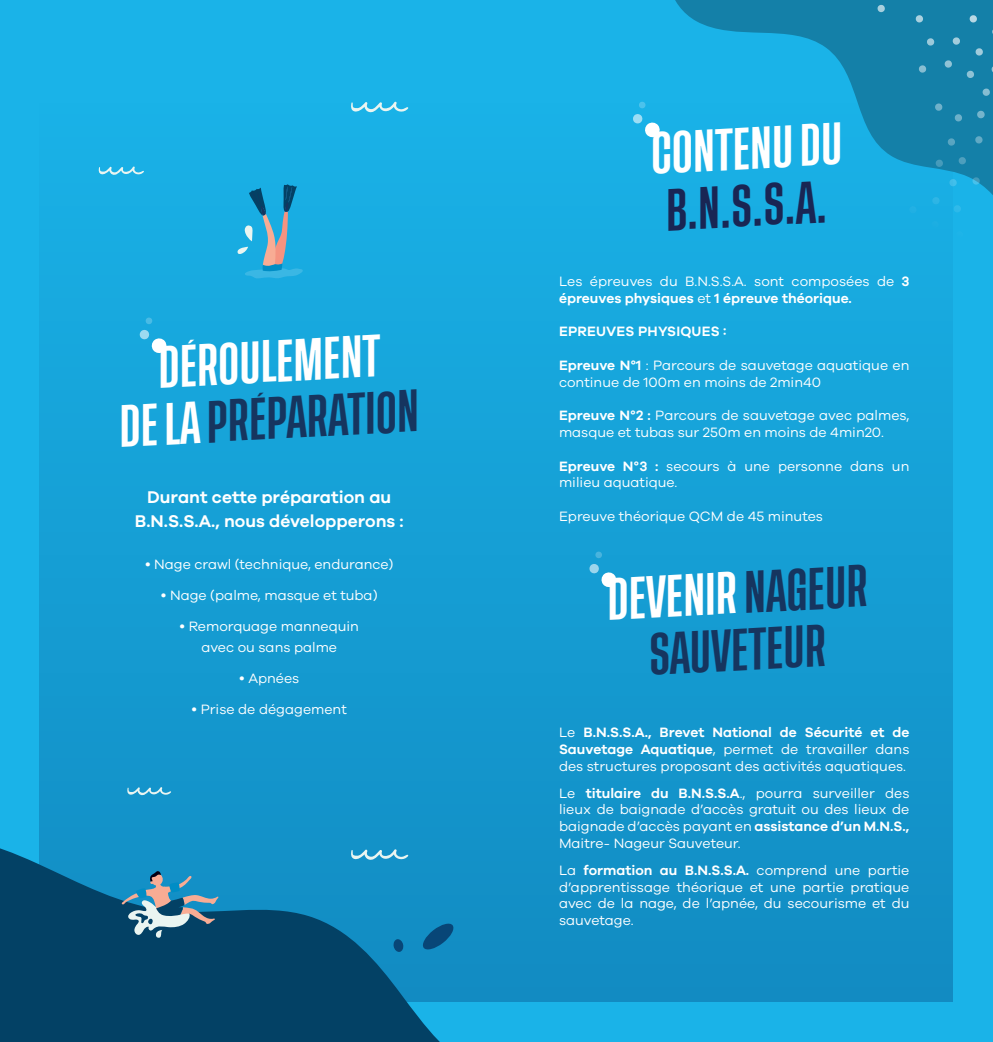
<style>
.page{position:relative;width:993px;height:1042px;background:#fff}
.page>*{position:absolute;margin:0;border:0;box-sizing:border-box;transform-origin:0 0}
.t1{font:500 44.45px/57.2px "Tusker Grotesk 4500";color:#16355f;text-align:center}
.t2{font:500 44.45px/57.2px "Tusker Grotesk 4500";color:#192654}
.t3{font:500 44.45px "Tusker Grotesk 4500";color:#fff}
.t4{font:600 17.5px/24.5px "Galano Grotesque";color:#fff;text-align:center}
.t5{font:14px/16.8px "Galano Grotesque";color:#fff}
.t6{font:600 14px "Galano Grotesque";letter-spacing:.01em;color:#fff}
.s1{color:#fff}
.s2{font-weight:600}
</style>
<div class="page">
<div style="left:0;top:0;width:992px;height:1042px;background:#1ab3e8"></div>
<div style="left:40px;top:41px;width:912px;height:961px;background:linear-gradient(to bottom,#1ab5ea,#128bc2)"></div>
<svg style="left:0;top:827px;width:553px;height:215px;background:#0b6c9a"></svg>
<svg style="left:658px;top:0;width:218px;height:283px"></svg>
<svg style="left:876px;top:0;width:116px;height:319px"></svg>
<svg style="left:122px;top:871px;width:96px;height:67px;background:#4b87a4"></svg>
<svg style="left:350px;top:848px;width:58px;height:13px"></svg>
<svg style="left:127px;top:786px;width:44px;height:10px"></svg>
<svg style="left:98px;top:166px;width:46px;height:10px"></svg>
<svg style="left:350px;top:101px;width:58px;height:13px"></svg>
<svg style="left:237px;top:184px;width:66px;height:96px"></svg>
<svg style="left:139px;top:317px;width:28px;height:37px"></svg>
<svg style="left:632px;top:101px;width:28px;height:37px"></svg>
<svg style="left:588px;top:551px;width:29px;height:37px"></svg>
<svg style="left:393px;top:938px;width:10px;height:14px"></svg>
<svg style="left:421px;top:922px;width:34px;height:29px"></svg>
<p class="t3" style="left:156px;top:341px;width:224px;rotate:-3deg">DÉROULEMENT</p>
<p class="t1" style="left:117px;top:400px;width:301px;rotate:-3deg"><span class="s1">DE LA</span> PRÉPARATION</p>
<p class="t4" style="left:135px;top:484px;width:270px">Durant cette préparation au<br>B.N.S.S.A., nous développerons :</p>
<p class="t5" style="left:145px;top:556px;width:250px">• Nage crawl (technique, endurance)</p>
<p class="t5" style="left:161px;top:587px;width:218px">• Nage (palme, masque et tuba)</p>
<p class="t5" style="left:179px;top:618px;width:181px">• Remorquage mannequin</p>
<p class="t5" style="left:201px;top:638px;width:137px">avec ou sans palme</p>
<p class="t5" style="left:239px;top:669px;width:62px">• Apnées</p>
<p class="t5" style="left:191px;top:700px;width:157px">• Prise de dégagement</p>
<p class="t2" style="left:648px;top:127px;width:193px;rotate:-3deg"><span class="s1">CONTENU DU<br></span>B.N.S.S.A.</p>
<p class="t5" style="left:559px;top:272px;width:352px">Les épreuves du B.N.S.S.A. sont composées de <span class="s2">3 épreuves physiques</span> et <span class="s2">1 épreuve théorique.</span></p>
<p class="t6" style="left:559px;top:323px;width:169px">EPREUVES PHYSIQUES :</p>
<p class="t5" style="left:559px;top:356px;width:352px"><span class="s2">Epreuve N°1</span> : Parcours de sauvetage aquatique en continue de 100m en moins de 2min40</p>
<p class="t5" style="left:559px;top:407px;width:352px"><span class="s2">Epreuve N°2 :</span> Parcours de sauvetage avec palmes, masque et tubas sur 250m en moins de 4min20.</p>
<p class="t5" style="left:559px;top:457px;width:352px"><span class="s2">Epreuve N°3 :</span> secours à une personne dans un milieu aquatique.</p>
<p class="t5" style="left:559px;top:507px;width:265px">Epreuve théorique QCM de 45 minutes</p>
<p class="t1" style="left:605px;top:573px;width:262px;rotate:-3deg"><span class="s1">DEVENIR</span> NAGEUR<br>SAUVETEUR</p>
<p class="t5" style="left:559px;top:724px;width:352px;text-align:justify">Le <span class="s2">B.N.S.S.A., Brevet National de Sécurité et de Sauvetage Aquatique</span>, permet de travailler dans des structures proposant des activités aquatiques.</p>
<p class="t5" style="left:559px;top:784px;width:352px;text-align:justify">Le <span class="s2">titulaire du B.N.S.S.A</span>., pourra surveiller des lieux de baignade d’accès gratuit ou des lieux de baignade d’accès payant en <span class="s2">assistance d’un M.N.S., </span>Maitre- Nageur Sauveteur.</p>
<p class="t5" style="left:559px;top:861px;width:352px;text-align:justify">La <span class="s2">formation au B.N.S.S.A.</span> comprend une partie d’apprentissage théorique et une partie pratique avec de la nage, de l’apnée, du secourisme et du sauvetage.</p>
</div>
